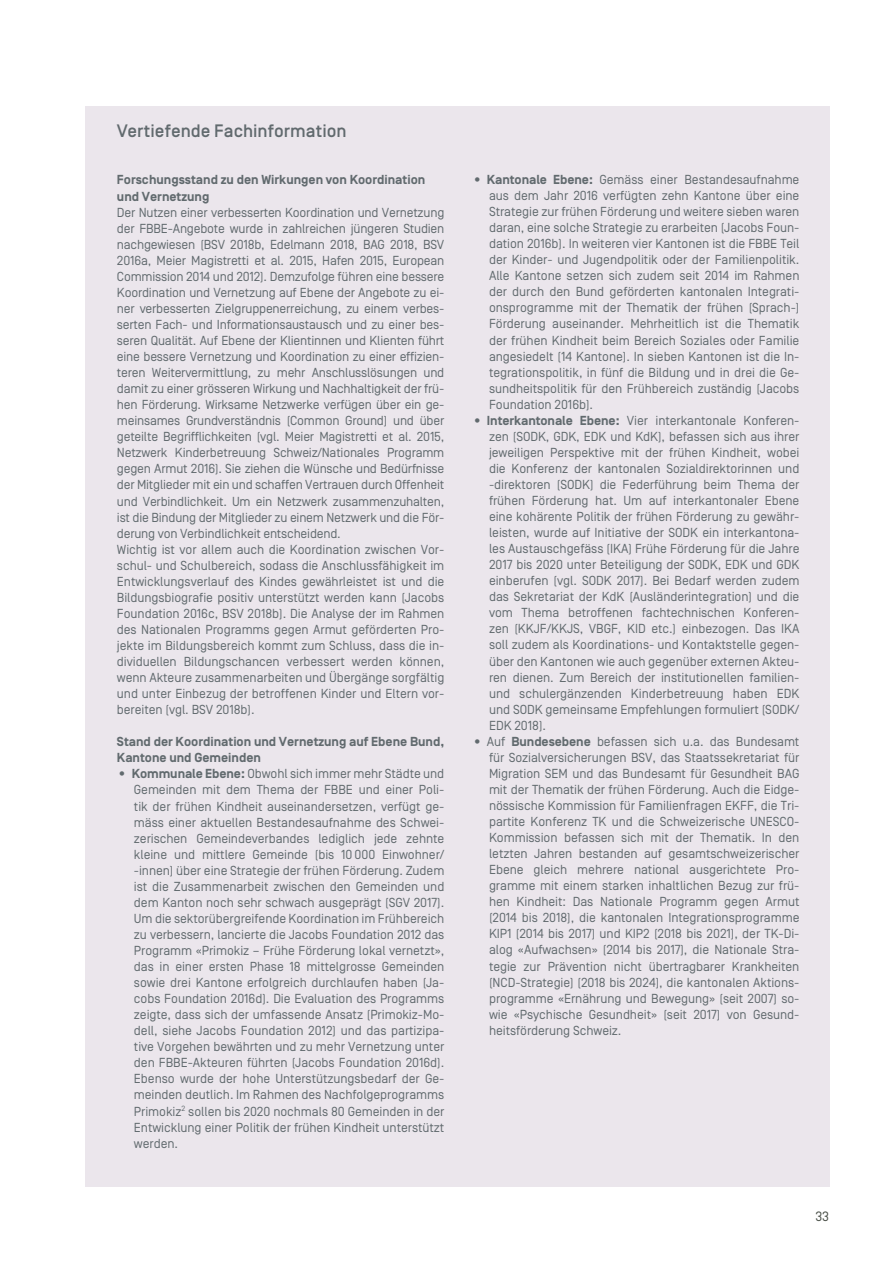
<style>
.page{position:relative;width:893px;height:1263px;background:#fff}
.page>*{position:absolute;margin:0;border:0;box-sizing:border-box;transform-origin:0 0}
.t1{font:500 18px "Simplon BP";color:#616a6e}
.t2{font:13.5px "Simplon BP Regular";color:#494f47}
.t3{font:13.05px/16px "Simplon BP Regular";letter-spacing:-.015em;color:#616a6e;text-align:justify}
.t4{font:700 13.05px/16px "Simplon BP";color:#616a6e}
.s1{font-family:"Simplon BP";font-weight:700}
</style>
<div class="page">
<div style="left:85px;top:106px;width:744px;height:1080px;background:#ebe6ec"></div>
<h1 class="t1" style="left:117px;top:120px;width:231px">Vertiefende Fachinformation</h1>
<p class="t4" style="left:117px;top:172px;width:310px">Forschungsstand zu den Wirkungen von Koordination und Vernetzung</p>
<p class="t3" style="left:117px;top:204px;width:329px;text-align:left">Der Nutzen einer verbesserten Koordination und Vernetzung der FBBE-Angebote wurde in zahlreichen jüngeren Studien nachgewiesen (BSV 2018b, Edelmann 2018, BAG 2018, BSV 2016a, Meier Magistretti et al. 2015, Hafen 2015, European Commission 2014 und 2012). Demzufolge führen eine bessere Koordination und Vernetzung auf Ebene der Angebote zu ei&shy;ner verbesserten Zielgruppenerreichung, zu einem verbes&shy;serten Fach- und Informationsaustausch und zu einer bes&shy;seren Qualität. Auf Ebene der Klientinnen und Klienten führt eine bessere Vernetzung und Koordination zu einer effizien&shy;teren Weitervermittlung, zu mehr Anschlusslösungen und damit zu einer grösseren Wirkung und Nachhaltigkeit der frü&shy;hen Förderung. Wirksame Netzwerke verfügen über ein ge&shy;meinsames Grundverständnis (Common Ground) und über geteilte Begrifflichkeiten (vgl. Meier Magistretti et al. 2015, Netzwerk Kinderbetreuung Schweiz/Nationales Programm gegen Armut 2016). Sie ziehen die Wünsche und Bedürfnisse der Mitglieder mit ein und schaffen Vertrauen durch Offenheit und Verbindlichkeit. Um ein Netzwerk zusammenzuhalten, ist die Bindung der Mitglieder zu einem Netzwerk und die För&shy;derung von Verbindlichkeit entscheidend.<br>Wichtig ist vor allem auch die Koordination zwischen Vor&shy;schul- und Schulbereich, sodass die Anschlussfähigkeit im Entwicklungsverlauf des Kindes gewährleistet ist und die Bildungsbiografie positiv unterstützt werden kann (Jacobs Foundation 2016c, BSV 2018b). Die Analyse der im Rahmen des Nationalen Programms gegen Armut geförderten Pro&shy;jekte im Bildungsbereich kommt zum Schluss, dass die in&shy;dividuellen Bildungschancen verbessert werden können, wenn Akteure zusammenarbeiten und Übergänge sorgfältig und unter Einbezug der betroffenen Kinder und Eltern vor&shy;bereiten (vgl. BSV 2018b).</p>
<p class="t4" style="left:117px;top:734px;width:329px">Stand der Koordination und Vernetzung auf Ebene Bund,<br>Kantone und Gemeinden</p>
<p class="t3" style="left:134px;top:766px;width:312px;text-indent:-17px"><span class="s1">• Kommunale Ebene:</span> Obwohl sich immer mehr Städte und Gemeinden mit dem Thema der FBBE und einer Poli&shy;tik der frühen Kindheit auseinandersetzen, verfügt ge&shy;mäss einer aktuellen Bestandesaufnahme des Schwei&shy;zerischen Gemeindeverbandes lediglich jede zehnte kleine und mittlere Gemeinde (bis 10 000 Einwohner/ -innen) über eine Strategie der frühen Förderung. Zudem ist die Zusammenarbeit zwischen den Gemeinden und dem Kanton noch sehr schwach ausgeprägt (SGV 2017).<br>Um die sektorübergreifende Koordination im Frühbereich zu verbessern, lancierte die Jacobs Foundation 2012 das Programm «Primokiz – Frühe Förderung lokal vernetzt», das in einer ersten Phase 18 mittelgrosse Gemeinden sowie drei Kantone erfolgreich durchlaufen haben (Ja&shy;cobs Foundation 2016d). Die Evaluation des Programms zeigte, dass sich der umfassende Ansatz (Primokiz-Mo&shy;dell, siehe Jacobs Foundation 2012) und das partizipa&shy;tive Vorgehen bewährten und zu mehr Vernetzung unter den FBBE-Akteuren führten (Jacobs Foundation 2016d).<br>Ebenso wurde der hohe Unterstützungsbedarf der Ge&shy;meinden deutlich. Im Rahmen des Nachfolgeprogramms Primokiz<sup>2</sup> sollen bis 2020 nochmals 80 Gemeinden in der Entwicklung einer Politik der frühen Kindheit unterstützt werden.</p>
<p class="t3" style="left:489px;top:171px;width:312px;text-indent:-17px"><span class="s1">• Kantonale Ebene:</span> Gemäss einer Bestandesaufnahme aus dem Jahr 2016 verfügten zehn Kantone über eine Strategie zur frühen Förderung und weitere sieben waren daran, eine solche Strategie zu erarbeiten (Jacobs Foun&shy;dation 2016b). In weiteren vier Kantonen ist die FBBE Teil der Kinder- und Jugendpolitik oder der Familienpolitik.<br>Alle Kantone setzen sich zudem seit 2014 im Rahmen der durch den Bund geförderten kantonalen Integrati&shy;onsprogramme mit der Thematik der frühen (Sprach-)<br>Förderung auseinander. Mehrheitlich ist die Thematik der frühen Kindheit beim Bereich Soziales oder Familie angesiedelt (14 Kantone). In sieben Kantonen ist die In&shy;tegrationspolitik, in fünf die Bildung und in drei die Ge&shy;sundheitspolitik für den Frühbereich zuständig (Jacobs Foundation 2016b).</p>
<p class="t3" style="left:489px;top:412px;width:312px;text-indent:-17px"><span class="s1">• Interkantonale Ebene:</span> Vier interkantonale Konferen&shy;zen (SODK, GDK, EDK und KdK), befassen sich aus ihrer jeweiligen Perspektive mit der frühen Kindheit, wobei die Konferenz der kantonalen Sozialdirektorinnen und -direktoren (SODK) die Federführung beim Thema der frühen Förderung hat. Um auf interkantonaler Ebene eine kohärente Politik der frühen Förderung zu gewähr&shy;leisten, wurde auf Initiative der SODK ein interkantona&shy;les Austauschgefäss (IKA) Frühe Förderung für die Jahre 2017 bis 2020 unter Beteiligung der SODK, EDK und GDK einberufen (vgl. SODK 2017). Bei Bedarf werden zudem das Sekretariat der KdK (Ausländerintegration) und die vom Thema betroffenen fachtechnischen Konferen&shy;zen (KKJF/KKJS, VBGF, KID etc.) einbezogen. Das IKA soll zudem als Koordinations- und Kontaktstelle gegen&shy;über den Kantonen wie auch gegenüber externen Akteu&shy;ren dienen. Zum Bereich der institutionellen familien&shy;und schulergänzenden Kinderbetreuung haben EDK und SODK gemeinsame Empfehlungen formuliert (SODK/ EDK 2018).</p>
<p class="t3" style="left:489px;top:733px;width:312px;text-indent:-17px">• Auf <span class="s1">Bundesebene</span> befassen sich u.a. das Bundesamt für Sozialversicherungen BSV, das Staatssekretariat für Migration SEM und das Bundesamt für Gesundheit BAG mit der Thematik der frühen Förderung. Auch die Eidge&shy;nössische Kommission für Familienfragen EKFF, die Tri&shy;partite Konferenz TK und die Schweizerische UNESCO-Kommission befassen sich mit der Thematik. In den letzten Jahren bestanden auf gesamtschweizerischer Ebene gleich mehrere national ausgerichtete Pro&shy;gramme mit einem starken inhaltlichen Bezug zur frü&shy;hen Kindheit: Das Nationale Programm gegen Armut (2014 bis 2018), die kantonalen Integrationsprogramme KIP1 (2014 bis 2017) und KIP2 (2018 bis 2021), der TK-Di&shy;alog «Aufwachsen» (2014 bis 2017), die Nationale Stra&shy;tegie zur Prävention nicht übertragbarer Krankheiten (NCD-Strategie) (2018 bis 2024), die kantonalen Aktions&shy;programme «Ernährung und Bewegung» (seit 2007) so&shy;wie «Psychische Gesundheit» (seit 2017) von Gesund&shy;heitsförderung Schweiz.</p>
<p class="t2" style="left:815px;top:1209px;width:15px">33</p>
</div>
